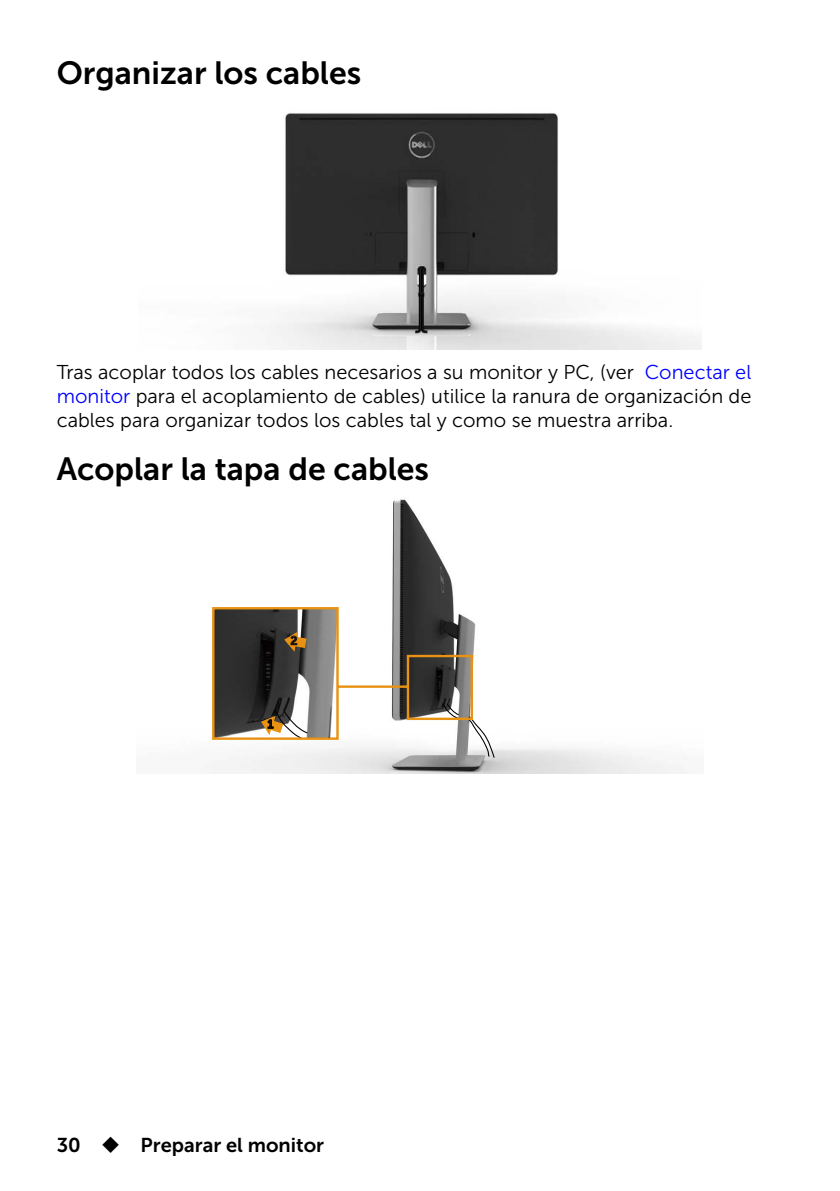
<style>
.page{position:relative;width:840px;height:1191px;background:#fff}
.page>*{position:absolute;margin:0;border:0;box-sizing:border-box;transform-origin:0 0}
.t1{font:32px "Museo Sans For Dell 700";color:#000}
.t2{font:20px/24px "Museo Sans For Dell 300";color:#000;text-align:justify}
.t3{font:20px "Museo Sans For Dell 700";color:#000}
.t4{font:12px "Museo Sans For Dell 700";color:#221714}
.t5{font:12px "Museo Sans For Dell 700";color:#000}
.s1{color:#00f}
</style>
<div class="page">
<img style="left:270px;top:113px;width:430px;height:237px">
<img style="left:205px;top:499px;width:483px;height:274px">
<svg style="left:211px;top:606px;width:284px;height:153px"></svg>
<h1 class="t1" style="left:57px;top:55px;width:306px">Organizar los cables</h1>
<p class="t2" style="left:57px;top:361px;width:695px">Tras acoplar todos los cables necesarios a su monitor y PC, (ver <span class="s1">Conectar el monitor</span> para el acoplamiento de cables) utilice la ranura de organización de cables para organizar todos los cables tal y como se muestra arriba.</p>
<h1 class="t1" style="left:57px;top:451px;width:373px">Acoplar la tapa de cables</h1>
<p class="t5" style="left:290px;top:634px;width:8px">2</p>
<p class="t4" style="left:267px;top:717px;width:8px">1</p>
<p class="t3" style="left:57px;top:1133px;width:269px">30 ◆ Preparar el monitor</p>
</div>
